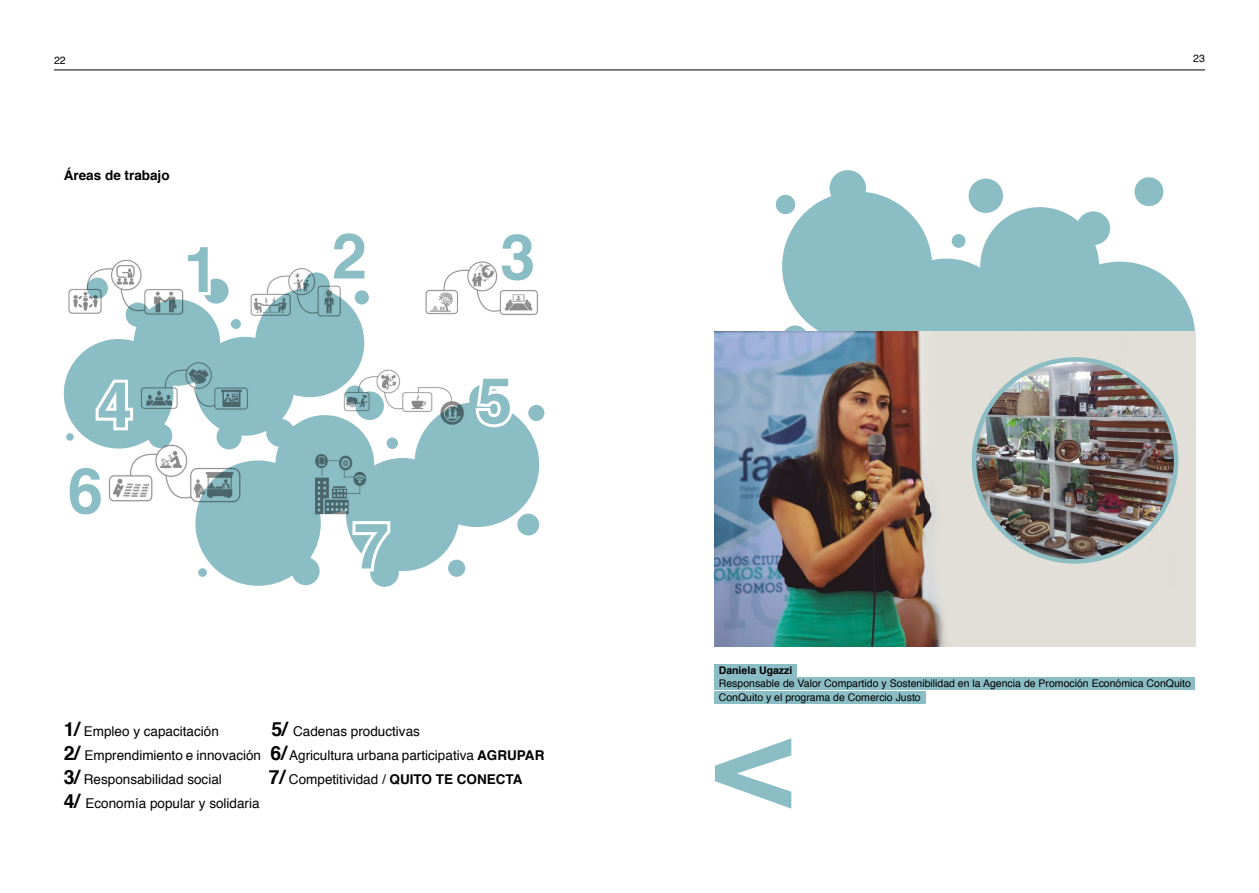
<style>
.page{position:relative;width:1259px;height:893px;background:#fff}
.page>*{position:absolute;margin:0;border:0;box-sizing:border-box;transform-origin:0 0}
.t1{font:700 124.95px "Helvetica";color:#8bbdc5;scale:1.06 1}
.t2{font:700 63.45px "Helvetica";color:#8bbdc5}
.t3{font:13.5px/23.9px "Helvetica";color:#000}
.t4{font:700 13.5px "Helvetica";color:#000}
.t5{font:10.5px/13.5px "Helvetica";color:#000}
.t6{font:700 10.5px "Helvetica";color:#000}
.s1{font-weight:700;font-size:19.5px}
.s2{font-weight:700}
</style>
<div class="page">
<svg style="left:776px;top:170px;width:419px;height:162px;fill:#8bbdc5"></svg>
<hr style="left:54px;top:70px;width:1151px;height:1px;background:#000">
<svg style="left:198px;top:544px;width:268px;height:43px;fill:#8bbdc5"></svg>
<img style="left:63px;top:259px;width:482px;height:285px">
<svg style="left:182px;top:259px;width:32px;height:39px"></svg>
<svg style="left:327px;top:259px;width:45px;height:26px"></svg>
<svg style="left:493px;top:259px;width:47px;height:28px"></svg>
<svg style="left:93px;top:369px;width:43px;height:64px"></svg>
<svg style="left:472px;top:373px;width:45px;height:59px"></svg>
<svg style="left:63px;top:460px;width:45px;height:60px"></svg>
<svg style="left:349px;top:518px;width:44px;height:56px"></svg>
<img style="left:714px;top:332px;width:481px;height:314px">
<img style="left:974px;top:359px;width:202px;height:202px;border-radius:101px">
<div style="left:971px;top:357px;width:207px;height:207px;border:4px solid #8bbdc5;border-radius:50%"></div>
<div style="left:714px;top:678px;width:481px;height:12px;background:#8bbdc5"></div>
<div style="left:714px;top:692px;width:212px;height:12px;background:#8bbdc5"></div>
<div style="left:714px;top:664px;width:83px;height:12px;background:#8bbdc5"></div>
<p class="t5" style="left:54px;top:54px;width:13px">22</p>
<p class="t5" style="left:1193px;top:52px;width:13px">23</p>
<p class="t4" style="left:64px;top:165px;width:107px">Áreas de trabajo</p>
<h2 class="t2" style="left:184px;top:219px;width:37px">1</h2>
<h2 class="t2" style="left:332px;top:205px;width:37px">2</h2>
<h2 class="t2" style="left:500px;top:206px;width:37px">3</h2>
<h2 class="t2" style="left:97px;top:354px;width:37px">4</h2>
<h2 class="t2" style="left:477px;top:349px;width:37px">5</h2>
<h2 class="t2" style="left:68px;top:440px;width:37px">6</h2>
<h2 class="t2" style="left:354px;top:495px;width:37px">7</h2>
<p class="t3" style="left:64px;top:720px;width:482px;text-indent:208px"><span class="s1">5/</span> Cadenas productivas<br><span class="s1">2/</span> Emprendimiento e innovación <span class="s1">6/</span> Agricultura urbana participativa <span class="s2">AGRUPAR<br></span><span class="s1">3/</span> Responsabilidad social</p>
<p class="t3" style="left:64px;top:720px;width:157px"><span class="s1">1/</span> Empleo y capacitación</p>
<p class="t3" style="left:269px;top:768px;width:255px"><span class="s1">7/</span> Competitividad / <span class="s2">QUITO TE CONECTA</span></p>
<p class="t3" style="left:64px;top:792px;width:197px"><span class="s1">4/</span> Economía popular y solidaria</p>
<p class="t6" style="left:719px;top:662px;width:75px">Daniela Ugazzi</p>
<p class="t5" style="left:719px;top:677px;width:473px">Responsable de Valor Compartido y Sostenibilidad en la Agencia de Promoción Económica ConQuito<br>ConQuito y el programa de Comercio Justo</p>
<h1 class="t1" style="left:793px;top:885px;width:75px;rotate:-180deg">&gt;</h1>
</div>
